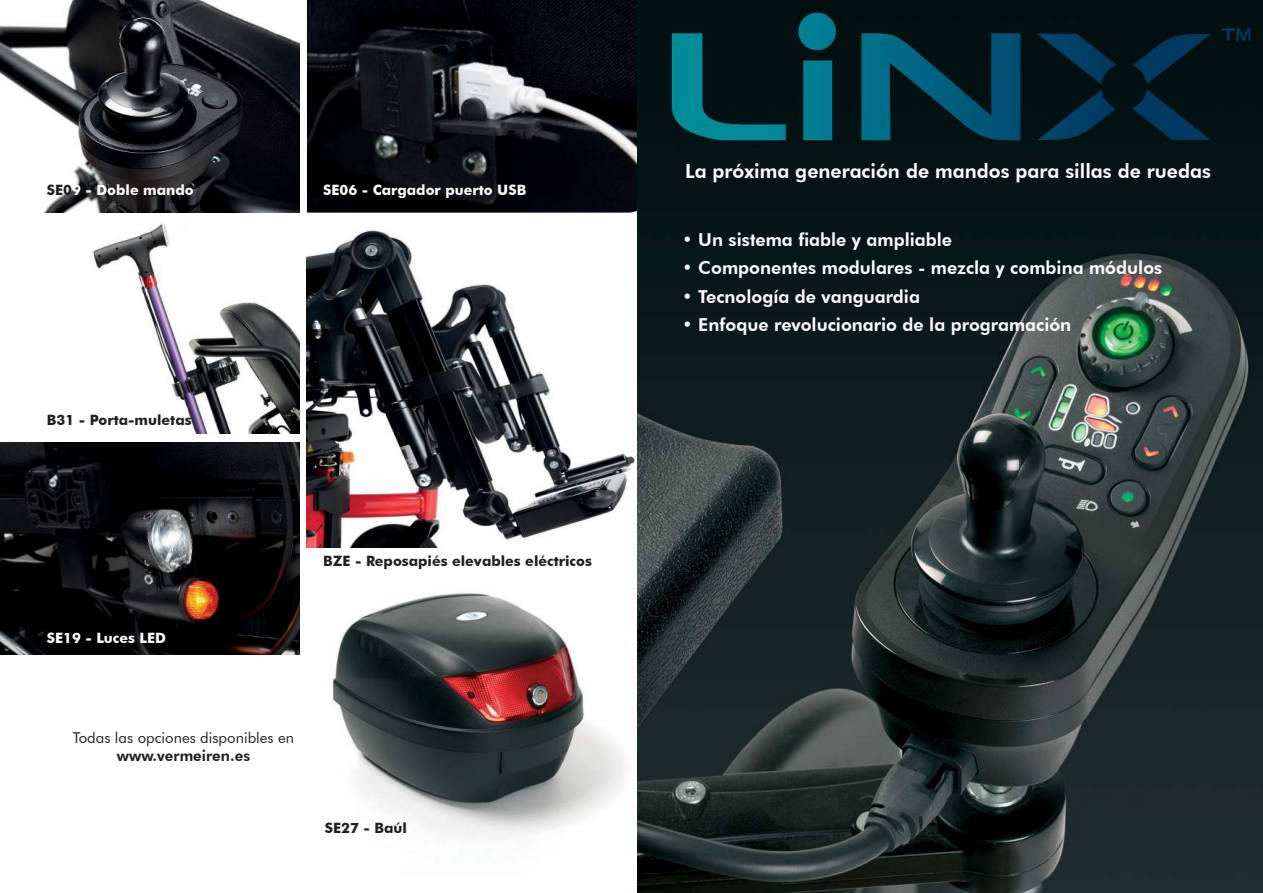
<style>
.page{position:relative;width:1263px;height:893px;background:#fff}
.page>*{position:absolute;margin:0;border:0;box-sizing:border-box;transform-origin:0 0}
.t1{font:800 19.5px "Futura BT";color:#fff}
.t2{font:800 17.85px "Futura BT";color:#fff}
.t3{font:15px "Futura BT";color:#221f1f}
.t4{font:800 15px "Futura BT";color:#221f1f}
.t5{font:700 14.25px "Futura BT";color:#221f1f}
.t6{font:700 14.25px "Futura BT";color:#fff}
.s1{color:#221f1f}
</style>
<div class="page">
<img style="left:332px;top:587px;width:306px;height:287px">
<img style="left:307px;top:0;width:331px;height:213px">
<img style="left:307px;top:230px;width:328px;height:317px">
<img style="left:92px;top:223px;width:208px;height:211px">
<img style="left:0;top:0;width:300px;height:213px">
<img style="left:0;top:442px;width:300px;height:213px">
<img style="left:638px;top:0;width:625px;height:893px">
<p class="t6" style="left:47px;top:184px;width:148px"><span class="s1">SE0</span>9 - Doble mando</p>
<p class="t6" style="left:323px;top:184px;width:205px">SE06 - Cargador puerto USB</p>
<p class="t5" style="left:47px;top:415px;width:146px">B31 - Porta-muletas</p>
<p class="t6" style="left:47px;top:633px;width:121px">SE19 - Luces LED</p>
<p class="t5" style="left:323px;top:555px;width:270px">BZE - Reposapiés elevables eléctricos</p>
<p class="t3" style="left:73px;top:731px;width:223px">Todas las opciones disponibles en</p>
<p class="t4" style="left:117px;top:749px;width:135px">www.vermeiren.es</p>
<p class="t5" style="left:325px;top:822px;width:84px">SE27 - Baúl</p>
<p class="t1" style="left:685px;top:163px;width:527px">La próxima generación de mandos para sillas de ruedas</p>
<p class="t2" style="left:682px;top:228px;width:271px">• Un sistema 昀椀able y ampliable</p>
<p class="t2" style="left:682px;top:257px;width:481px">• Componentes modulares - mezcla y combina módulos</p>
<p class="t2" style="left:682px;top:289px;width:239px">• Tecnología de vanguardia</p>
<p class="t2" style="left:682px;top:317px;width:390px">• Enfoque revolucionario de la programación</p>
</div>
